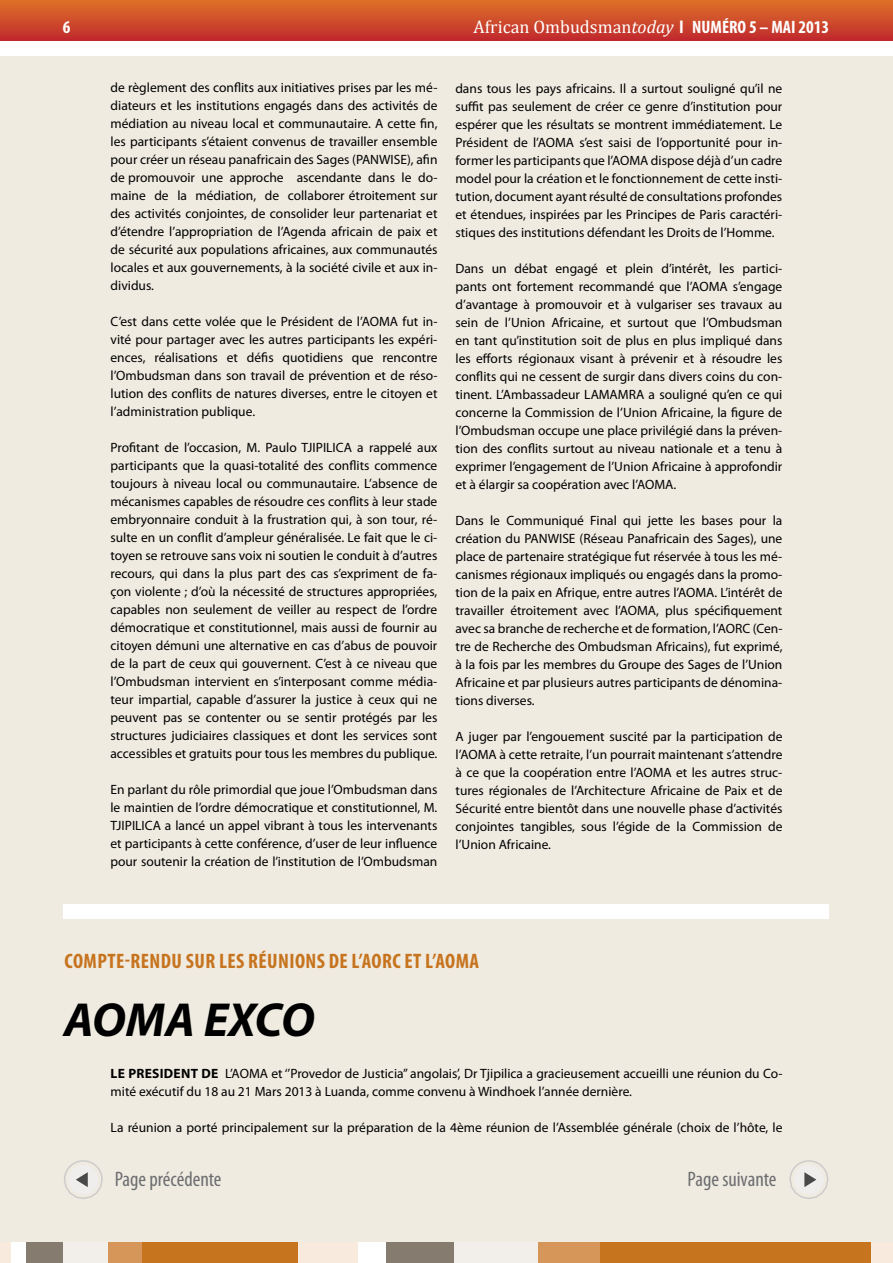
<style>
.page{position:relative;width:893px;height:1263px;background:#fff}
.page>*{position:absolute;margin:0;border:0;box-sizing:border-box;transform-origin:0 0}
.t1{font:italic 700 48px "Myriad Pro";letter-spacing:-.01em;color:#000}
.t2{font:700 condensed 21px "Myriad Pro";letter-spacing:.02em;color:#c7741f}
.t3{font:condensed 21px "Myriad Pro";color:#6d6e71}
.t4{font:18px "Cambria";color:#fff}
.t5{font:700 condensed 18px "Myriad Pro";color:#fff}
.t6{font:13.5px/18px "Myriad Pro";color:#000;text-align:justify}
.t7{font:700 13.5px "Myriad Pro";color:#000}
.s1{font-style:italic}
.s2{font-family:"Myriad Pro";font-weight:700;font-stretch:condensed}
.s3{font-weight:700}
</style>
<div class="page">
<div style="left:0;top:42px;width:893px;height:1221px;background:#efebe1"></div>
<div style="left:0;top:0;width:893px;height:42px;background:linear-gradient(to bottom,#df7228,#bf282e)"></div>
<svg style="left:789px;top:1160px;width:40px;height:39px"></svg>
<svg style="left:64px;top:1160px;width:39px;height:39px"></svg>
<div style="left:0;top:1243px;width:309px;height:20px;background:#f8eadc"></div>
<div style="left:11px;top:1243px;width:298px;height:20px;background:#fff"></div>
<div style="left:26px;top:1243px;width:283px;height:20px;background:#857c6f"></div>
<div style="left:63px;top:1243px;width:246px;height:20px;background:#f2eeea"></div>
<div style="left:108px;top:1243px;width:201px;height:20px;background:#d79659"></div>
<div style="left:142px;top:1243px;width:167px;height:20px;background:#c7741f"></div>
<div style="left:298px;top:1243px;width:595px;height:20px;background:#f8eadc"></div>
<div style="left:358px;top:1243px;width:535px;height:20px;background:#fff"></div>
<div style="left:386px;top:1243px;width:507px;height:20px;background:#857c6f"></div>
<div style="left:455px;top:1243px;width:438px;height:20px;background:#f2eeea"></div>
<div style="left:538px;top:1243px;width:355px;height:20px;background:#d79659"></div>
<div style="left:601px;top:1243px;width:292px;height:20px;background:#c7741f"></div>
<div style="left:867px;top:0;width:26px;height:42px;background:linear-gradient(to bottom,#df7228,#bf282e)"></div>
<div style="left:872px;top:1243px;width:21px;height:20px;background:#f8eadc"></div>
<div style="left:0;top:41px;width:893px;height:15px;background:#fff"></div>
<div style="left:64px;top:904px;width:765px;height:15px;background:#fff"></div>
<h3 class="t5" style="left:63px;top:16px;width:9px">6</h3>
<h3 class="t4" style="left:474px;top:17px;width:357px">African Ombudsman<span class="s1">today</span> <span class="s2">L NUMÉRO 5 – MAI 2013</span></h3>
<p class="t6" style="left:111px;top:78px;width:328px">de règlement des conflits aux initiatives prises par les mé&shy;diateurs et les institutions engagés dans des activités de médiation au niveau local et communautaire. A cette fin, les participants s’étaient convenus de travailler ensemble pour créer un réseau panafricain des Sages (PANWISE), afin de promouvoir une approche ascendante dans le do&shy;maine de la médiation, de collaborer étroitement sur des activités conjointes, de consolider leur partenariat et d’étendre l’appropriation de l’Agenda africain de paix et de sécurité aux populations africaines, aux communautés locales et aux gouvernements, à la société civile et aux in&shy;dividus.</p>
<p class="t6" style="left:111px;top:312px;width:328px">C’est dans cette volée que le Président de l’AOMA fut in&shy;vité pour partager avec les autres participants les expéri&shy;ences, réalisations et défis quotidiens que rencontre l’Ombudsman dans son travail de prévention et de réso&shy;lution des conflits de natures diverses, entre le citoyen et l’administration publique.</p>
<p class="t6" style="left:110px;top:438px;width:328px">Profitant de l’occasion, M. Paulo TJIPILICA a rappelé aux participants que la quasi-totalité des conflits commence toujours à niveau local ou communautaire. L’absence de mécanismes capables de résoudre ces conflits à leur stade embryonnaire conduit à la frustration qui, à son tour, ré&shy;sulte en un conflit d’ampleur généralisée. Le fait que le ci&shy;toyen se retrouve sans voix ni soutien le conduit à d’autres recours, qui dans la plus part des cas s’expriment de fa&shy;çon violente ; d’où la nécessité de structures appropriées, capables non seulement de veiller au respect de l’ordre démocratique et constitutionnel, mais aussi de fournir au citoyen démuni une alternative en cas d’abus de pouvoir de la part de ceux qui gouvernent. C’est à ce niveau que l’Ombudsman intervient en s’interposant comme média&shy;teur impartial, capable d’assurer la justice à ceux qui ne peuvent pas se contenter ou se sentir protégés par les structures judiciaires classiques et dont les services sont accessibles et gratuits pour tous les membres du publique.</p>
<p class="t6" style="left:110px;top:780px;width:328px">En parlant du rôle primordial que joue l’Ombudsman dans le maintien de l’ordre démocratique et constitutionnel, M.<br>TJIPILICA a lancé un appel vibrant à tous les intervenants et participants à cette conférence, d’user de leur influence pour soutenir la création de l’institution de l’Ombudsman</p>
<p class="t6" style="left:455px;top:80px;width:328px">dans tous les pays africains. Il a surtout souligné qu’il ne suffit pas seulement de créer ce genre d’institution pour espérer que les résultats se montrent immédiatement. Le Président de l’AOMA s’est saisi de l’opportunité pour in&shy;former les participants que l’AOMA dispose déjà d’un cadre model pour la création et le fonctionnement de cette insti&shy;tution, document ayant résulté de consultations profondes et étendues, inspirées par les Principes de Paris caractéri&shy;stiques des institutions défendant les Droits de l’Homme.</p>
<p class="t6" style="left:455px;top:260px;width:328px">Dans un débat engagé et plein d’intérêt, les partici&shy;pants ont fortement recommandé que l’AOMA s’engage d’avantage à promouvoir et à vulgariser ses travaux au sein de l’Union Africaine, et surtout que l’Ombudsman en tant qu’institution soit de plus en plus impliqué dans les efforts régionaux visant à prévenir et à résoudre les conflits qui ne cessent de surgir dans divers coins du con&shy;tinent. L’Ambassadeur LAMAMRA a souligné qu’en ce qui concerne la Commission de l’Union Africaine, la figure de l’Ombudsman occupe une place privilégié dans la préven&shy;tion des conflits surtout au niveau nationale et a tenu à exprimer l’engagement de l’Union Africaine à approfondir et à élargir sa coopération avec l’AOMA.</p>
<p class="t6" style="left:455px;top:512px;width:329px">Dans le Communiqué Final qui jette les bases pour la création du PANWISE (Réseau Panafricain des Sages), une place de partenaire stratégique fut réservée à tous les mé&shy;canismes régionaux impliqués ou engagés dans la promo&shy;tion de la paix en Afrique, entre autres l’AOMA. L’intérêt de travailler étroitement avec l’AOMA, plus spécifiquement avec sa branche de recherche et de formation, l’AORC (Cen&shy;tre de Recherche des Ombudsman Africains), fut exprimé, à la fois par les membres du Groupe des Sages de l’Union Africaine et par plusieurs autres participants de dénomina&shy;tions diverses.</p>
<p class="t6" style="left:455px;top:728px;width:328px">A juger par l’engouement suscité par la participation de l’AOMA à cette retraite, l’un pourrait maintenant s’attendre à ce que la coopération entre l’AOMA et les autres struc&shy;tures régionales de l’Architecture Africaine de Paix et de Sécurité entre bientôt dans une nouvelle phase d’activités conjointes tangibles, sous l’égide de la Commission de l’Union Africaine.</p>
<h2 class="t2" style="left:65px;top:948px;width:205px">COMPTE-RENDU SUR LES RÉUNION</h2>
<h2 class="t2" style="left:317px;top:948px;width:164px">S DE L’AORC ET L’AOMA</h2>
<h1 class="t1" style="left:64px;top:988px;width:253px">AOMA EXCO</h1>
<p class="t6" style="left:111px;top:1064px;width:673px;text-indent:91px"><span class="s3">DE</span> L’AOMA et ‘’Provedor de Justicia’’ angolais’, Dr Tjipilica a gracieusement accueilli une réunion du Co&shy;mité exécutif du 18 au 21 Mars 2013 à Luanda, comme convenu à Windhoek l’année dernière.</p>
<p class="t6" style="left:111px;top:1118px;width:673px">La réunion a porté principalement sur la préparation de la 4ème réunion de l’Assemblée générale (choix de l’hôte, le</p>
<p class="t7" style="left:111px;top:1065px;width:72px">LE PRESIDENT</p>
<h2 class="t3" style="left:115px;top:1166px;width:108px">Page précédente</h2>
<h2 class="t3" style="left:687px;top:1166px;width:91px">Page suivante</h2>
</div>
